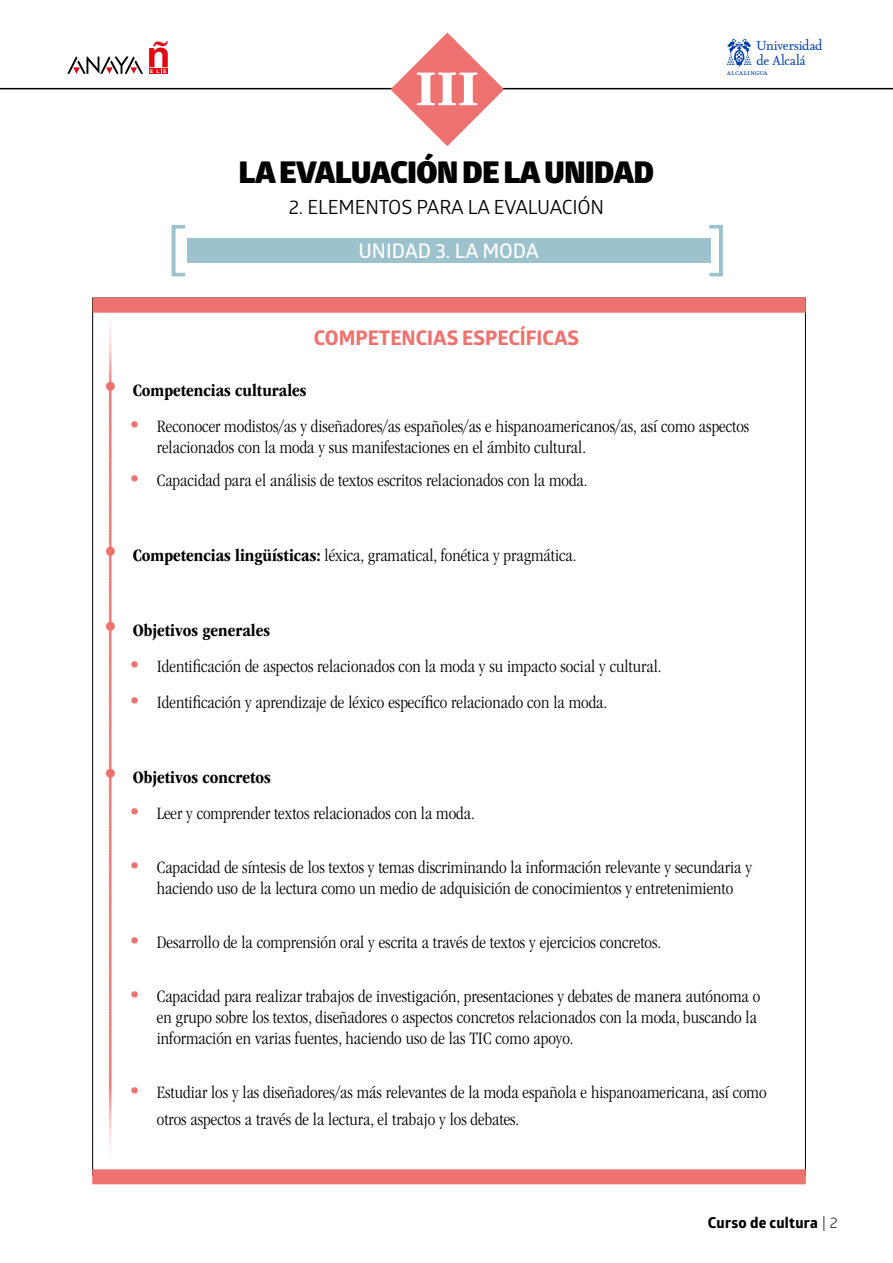
<style>
.page{position:relative;width:893px;height:1263px;background:#fff}
.page>*{position:absolute;margin:0;border:0;box-sizing:border-box;transform-origin:0 0}
.t1{font:700 52.5px "ITC Garamond Std";color:#fff}
.t2{font:900 30px "Glober";letter-spacing:-.01em;color:#000}
.t3{font:700 20.1px "Globerx";color:#ee7370}
.t4{font:600 20.1px "Glober";color:#fff}
.t5{font:19.5px "Glober";letter-spacing:-.01em;color:#000}
.t6{font:300 condensed 18px/21px "ITC Garamond Std";color:#000}
.t7{font:700 condensed 18px "ITC Garamond Std";color:#000}
.t8{font:15.6px/14.7px "Seria";letter-spacing:-.01em;color:#003da6}
.t9{font:700 15px "Globerx";letter-spacing:.02em;color:#000}
.t10{font:9.15px "Seria Regular Caps";letter-spacing:-.01em;color:#003da6}
.t11{font:700 4.8px "Helvetica";color:#fff;scale:1.08 1}
.s1{font-family:"Helvetica";font-stretch:normal;font-size:27px;color:#ee7370}
.s2{font-family:"Globerx";font-weight:700;font-stretch:normal;font-size:27px;color:#ee7370}
.s3{font-family:"Helvetica";font-weight:700;font-stretch:normal;font-size:27px;color:#ee7370}
.s4{font-weight:700}
.s5{font-family:"Glober";font-weight:400}
</style>
<div class="page">
<svg style="left:0;top:33px;width:893px;height:113px"></svg>
<div style="left:187px;top:238px;width:523px;height:25px;background:#9cc2cd"></div>
<svg style="left:709px;top:225px;width:14px;height:52px"></svg>
<svg style="left:171px;top:225px;width:14px;height:52px"></svg>
<div style="left:92px;top:1169px;width:714px;height:15px;background:#ee7370"></div>
<div style="left:93px;top:298px;width:713px;height:15px;background:#ee7370"></div>
<svg style="left:108px;top:297px;width:4px;height:873px"></svg>
<p class="t11" style="left:150px;top:68px;width:17px">ELE</p>
<h1 class="t1" style="left:415px;top:59px;width:66px">iii</h1>
<h2 class="t2" style="left:239px;top:149px;width:417px">LA EVALUACIÓN DE LA UNIDAD</h2>
<p class="t5" style="left:289px;top:193px;width:317px">2. ELEMENTOS PARA LA EVALUACIÓN</p>
<p class="t4" style="left:358px;top:237px;width:182px">UNIDAD 3. LA MODA</p>
<p class="t3" style="left:314px;top:323px;width:267px">COMPETENCIAS ESPECÍFICAS</p>
<p class="t8" style="left:756px;top:39px;width:68px">Universidad de Alcalá</p>
<p class="t10" style="left:727px;top:68px;width:42px">alcalingua</p>
<p class="t7" style="left:106px;top:380px;width:202px"><span class="s1">•</span> Competencias culturales</p>
<p class="t6" style="left:157px;top:416px;width:594px;text-indent:-27px"><span class="s2">•</span> Reconocer modistos/as y diseñadores/as españoles/as e hispanoamericanos/as, así como aspectos relacionados con la moda y sus manifestaciones en el ámbito cultural.</p>
<p class="t6" style="left:130px;top:470px;width:459px"><span class="s2">•</span> Capacidad para el análisis de textos escritos relacionados con la moda.</p>
<p class="t6" style="left:106px;top:545px;width:472px"><span class="s3">•</span> <span class="s4">Competencias lingüísticas:</span> léxica, gramatical, fonética y pragmática.</p>
<p class="t7" style="left:106px;top:620px;width:166px"><span class="s1">•</span> Objetivos generales</p>
<p class="t6" style="left:130px;top:656px;width:533px"><span class="s2">•</span> Identificación de aspectos relacionados con la moda y su impacto social y cultural.</p>
<p class="t6" style="left:130px;top:692px;width:479px"><span class="s2">•</span> Identificación y aprendizaje de léxico específico relacionado con la moda.</p>
<p class="t7" style="left:106px;top:767px;width:166px"><span class="s1">•</span> Objetivos concretos</p>
<p class="t6" style="left:130px;top:803px;width:347px"><span class="s2">•</span> Leer y comprender textos relacionados con la moda.</p>
<p class="t6" style="left:130px;top:857px;width:624px;text-align:center"><span class="s2">•</span> Capacidad de síntesis de los textos y temas discriminando la información relevante y secundaria y haciendo uso de la lectura como un medio de adquisición de conocimientos y entretenimiento</p>
<p class="t6" style="left:130px;top:932px;width:533px"><span class="s2">•</span> Desarrollo de la comprensión oral y escrita a través de textos y ejercicios concretos.</p>
<p class="t6" style="left:157px;top:986px;width:605px;text-indent:-27px"><span class="s2">•</span> Capacidad para realizar trabajos de investigación, presentaciones y debates de manera autónoma o en grupo sobre los textos, diseñadores o aspectos concretos relacionados con la moda, buscando la información en varias fuentes, haciendo uso de las TIC como apoyo.</p>
<p class="t6" style="left:157px;top:1079px;width:611px;line-height:27px;text-indent:-27px"><span class="s2">•</span> Estudiar los y las diseñadores/as más relevantes de la moda española e hispanoamericana, así como otros aspectos a través de la lectura, el trabajo y los debates.</p>
<p class="t9" style="left:708px;top:1212px;width:131px">Curso de cultura <span class="s5">|</span> <span class="s5">2</span></p>
</div>
